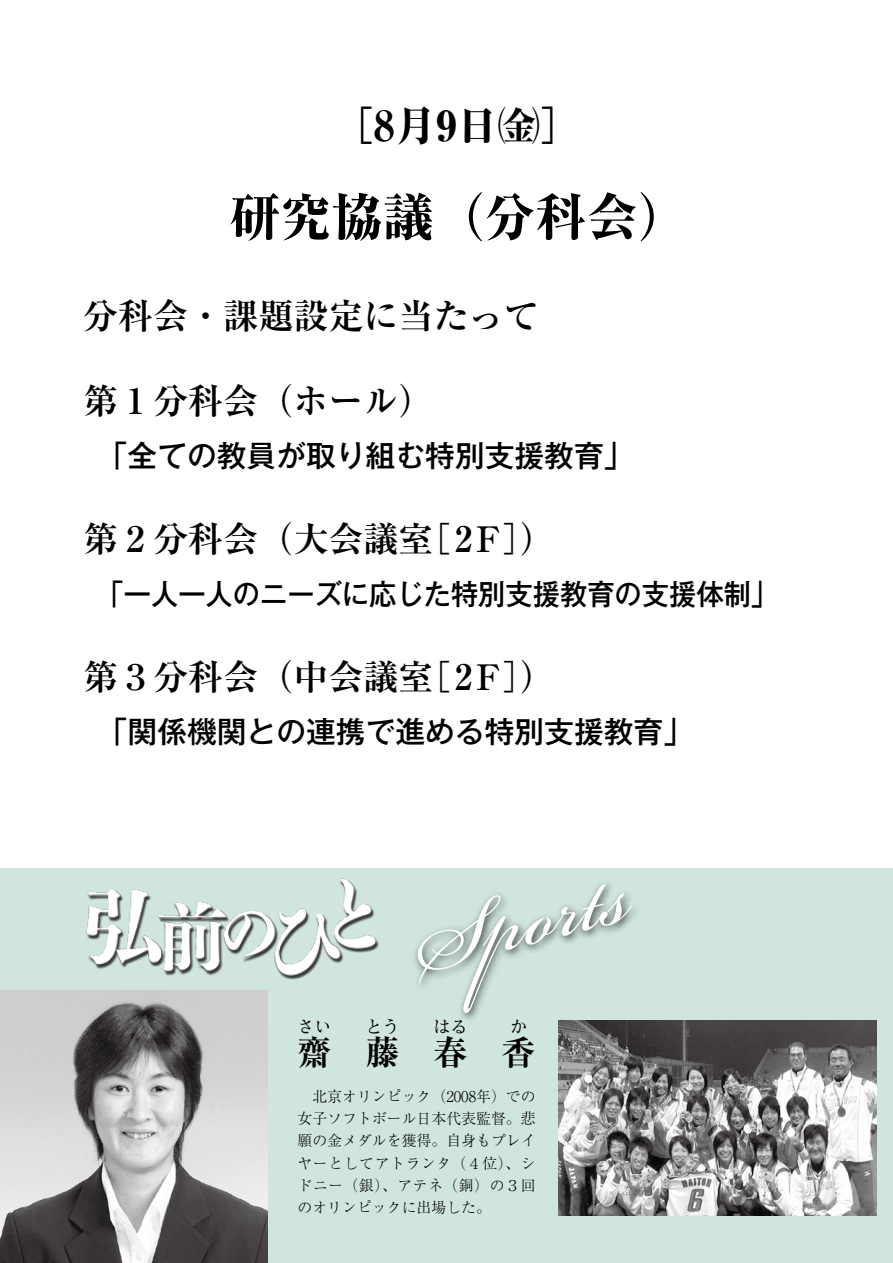
<style>
.page{position:relative;width:893px;height:1263px;background:#fff}
.page>*{position:absolute;margin:0;border:0;box-sizing:border-box;transform-origin:0 0}
.t1{font:127.5px "Bickham Script Pro";color:#fff}
.t2{font:800 51px "Ryumin Pro";color:#000}
.t3{font:800 41.4px "Ryumin Pro";color:#000}
.t4{font:700 35.1px "Ryumin Pro";color:#000}
.t5{font:700 expanded 34.05px "Ryumin Pro";color:#000}
.t6{font:500 29.7px "Gothic MB101 Pro";color:#000}
.t7{font:500 28.65px "Gothic MB101 Pro";color:#000;scale:.95 1}
.t8{font:700 expanded 16.95px "Ryumin Pro";color:#000}
.t9{font:300 14.85px/22.4px "Ryumin Pro";color:#000;text-align:justify}
</style>
<div class="page">
<div style="left:0;top:868px;width:893px;height:395px;background:#d0e5dd"></div>
<img style="left:68px;top:878px;width:311px;height:113px">
<img style="left:0;top:991px;width:268px;height:272px">
<div style="left:412px;top:878px;width:230px;height:145px;background:#000;opacity:.75"></div>
<img style="left:558px;top:1020px;width:318px;height:195px">
<h3 class="t3" style="left:332px;top:93px;width:250px">［8月9日㈮］</h3>
<h2 class="t2" style="left:230px;top:177px;width:461px">研究協議（分科会）</h2>
<h3 class="t4" style="left:83px;top:288px;width:458px">分科会・課題設定に当たって</h3>
<h3 class="t4" style="left:83px;top:373px;width:352px">第１分科会（ホール）</h3>
<h3 class="t6" style="left:83px;top:430px;width:552px">　「全ての教員が取り組む特別支援教育」</h3>
<h3 class="t4" style="left:83px;top:511px;width:473px">第２分科会（大会議室［2Ｆ］）</h3>
<h3 class="t7" style="left:83px;top:570px;width:733px">　「一人一人のニーズに応じた特別支援教育の支援体制」</h3>
<h3 class="t4" style="left:83px;top:649px;width:473px">第３分科会（中会議室［2Ｆ］）</h3>
<h3 class="t6" style="left:83px;top:706px;width:612px">　「関係機関との連携で進める特別支援教育」</h3>
<p class="t8" style="left:297px;top:1014px;width:36px">さい</p>
<h3 class="t5" style="left:297px;top:1026px;width:36px">齋</h3>
<h1 class="t1" style="left:391px;top:856px;width:221px;rotate:-14deg">Sports</h1>
<p class="t8" style="left:366px;top:1014px;width:36px">とう</p>
<h3 class="t5" style="left:366px;top:1026px;width:36px">藤</h3>
<p class="t8" style="left:434px;top:1014px;width:36px">はる</p>
<h3 class="t5" style="left:434px;top:1026px;width:36px">春</h3>
<p class="t8" style="left:510px;top:1014px;width:19px">か</p>
<h3 class="t5" style="left:502px;top:1026px;width:36px">香</h3>
<p class="t9" style="left:297px;top:1084px;width:240px">　北京オリンピック（2008年）での女子ソフトボール日本代表監督。悲願の金メダルを獲得。自身もプレイヤーとしてアトランタ（４位）、シドニー（銀）、アテネ（銅）の３回のオリンピックに出場した。</p>
</div>
